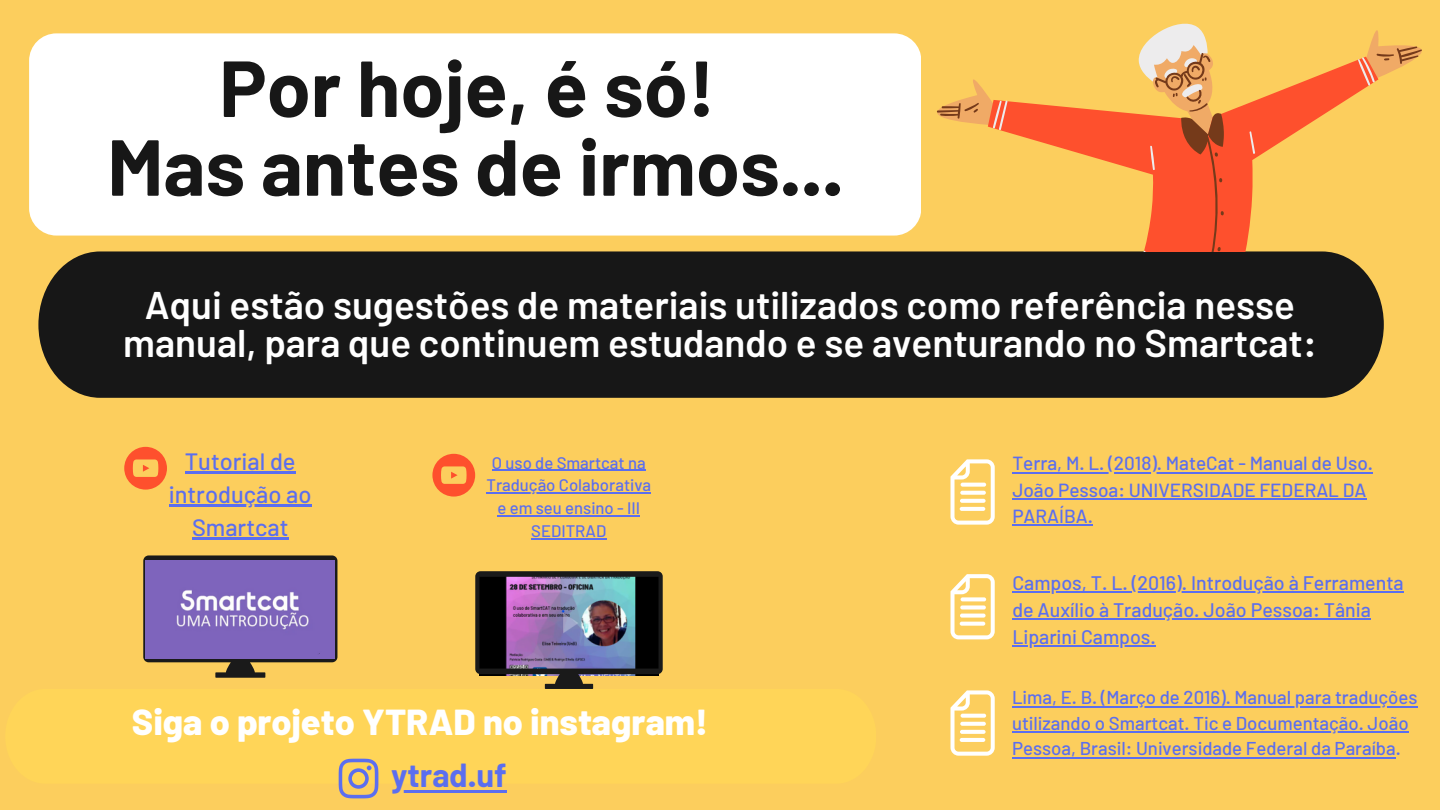
<style>
.page{position:relative;width:1440px;height:810px;background:#fcce5d}
.page>*{position:absolute;margin:0;border:0;box-sizing:border-box;transform-origin:0 0}
.t1{font:700 79.2px "Barlow";color:#171717}
.t2{font:600 38.5px/38.2px "Barlow";color:#fff;text-align:center}
.t3{font:800 36.1px "Barlow";color:#fff}
.t4{font:700 32.6px "Barlow";color:#5b6eef}
.t5{font:500 23.6px/32.9px "Barlow";color:#5b6eef;text-align:center}
.t6{font:500 19.6px/27px "Barlow";color:#5b6eef}
.t7{font:500 19px/26.2px "Barlow";color:#5b6eef}
.t8{font:500 18.6px/25.5px "Barlow";color:#5b6eef}
.t9{font:500 16.7px/22.9px "Barlow";color:#5b6eef;text-align:center}
</style>
<div class="page">
<div style="left:29px;top:33px;width:892px;height:203px;background:#fff;border-radius:27px"></div>
<div style="left:38px;top:251px;width:1346px;height:147px;background:#171717"></div>
<svg style="left:1144px;top:30px;width:267px;height:16px"></svg>
<svg style="left:937px;top:46px;width:485px;height:77px"></svg>
<svg style="left:971px;top:57px;width:404px;height:194px"></svg>
<svg style="left:143px;top:555px;width:194px;height:123px"></svg>
<img style="left:475px;top:571px;width:188px;height:118px">
<svg style="left:951px;top:459px;width:44px;height:66px"></svg>
<svg style="left:961px;top:483px;width:25px;height:4px"></svg>
<svg style="left:960px;top:491px;width:26px;height:4px"></svg>
<svg style="left:960px;top:499px;width:26px;height:4px"></svg>
<svg style="left:960px;top:507px;width:25px;height:4px"></svg>
<svg style="left:339px;top:759px;width:39px;height:39px"></svg>
<div style="left:146px;top:560px;width:189px;height:98px;background:#7e64bc"></div>
<img style="left:158px;top:563px;width:164px;height:92px;border-radius:8px">
<svg style="left:951px;top:574px;width:44px;height:65px"></svg>
<svg style="left:961px;top:597px;width:25px;height:4px"></svg>
<div style="left:960px;top:605px;width:26px;height:5px;background:#fff;border-radius:2px"></div>
<svg style="left:960px;top:614px;width:26px;height:4px"></svg>
<svg style="left:960px;top:622px;width:25px;height:4px"></svg>
<svg style="left:951px;top:690px;width:44px;height:66px"></svg>
<svg style="left:961px;top:714px;width:25px;height:4px"></svg>
<svg style="left:960px;top:722px;width:26px;height:4px"></svg>
<svg style="left:960px;top:730px;width:26px;height:4px"></svg>
<hr style="left:960px;top:738px;width:25px;height:4px;background:#fff;border-radius:2px">
<svg style="left:124px;top:447px;width:43px;height:43px"></svg>
<hr style="left:185px;top:472px;width:111px;height:2px;background:#5b6eef">
<hr style="left:169px;top:505px;width:142px;height:2px;background:#5b6eef">
<hr style="left:192px;top:537px;width:96px;height:3px;background:#5b6eef">
<hr style="left:492px;top:470px;width:154px;height:1px;background:#5b6eef">
<hr style="left:486px;top:492px;width:165px;height:2px;background:#5b6eef">
<hr style="left:497px;top:515px;width:143px;height:2px;background:#5b6eef">
<hr style="left:531px;top:538px;width:75px;height:2px;background:#5b6eef">
<hr style="left:1012px;top:472px;width:361px;height:1px;background:#5b6eef">
<hr style="left:1012px;top:498px;width:355px;height:2px;background:#5b6eef">
<hr style="left:1012px;top:524px;width:81px;height:2px;background:#5b6eef">
<hr style="left:1012px;top:591px;width:392px;height:2px;background:#5b6eef">
<hr style="left:1012px;top:618px;width:359px;height:2px;background:#5b6eef">
<hr style="left:1012px;top:645px;width:144px;height:2px;background:#5b6eef">
<hr style="left:1012px;top:706px;width:406px;height:1px;background:#5b6eef">
<hr style="left:1012px;top:731px;width:397px;height:2px;background:#5b6eef">
<hr style="left:1012px;top:757px;width:384px;height:1px;background:#5b6eef">
<hr style="left:391px;top:790px;width:116px;height:3px;background:#5b6eef">
<svg style="left:432px;top:454px;width:43px;height:43px"></svg>
<p class="t1" style="left:219px;top:38px;width:497px">Por hoje, é só!</p>
<p class="t1" style="left:107px;top:117px;width:738px">Mas antes de irmos...</p>
<p class="t2" style="left:123px;top:285px;width:1195px">Aqui estão sugestões de materiais utilizados como referência nesse manual, para que continuem estudando e se aventurando no Smartcat:</p>
<p class="t5" style="left:169px;top:444px;width:144px">Tutorial de introdução ao<br>Smartcat</p>
<p class="t9" style="left:486px;top:450px;width:166px">O uso de Smartcat na<br>Tradução Colaborativa e em seu ensino - III<br>SEDITRAD</p>
<p class="t7" style="left:1012px;top:450px;width:362px">Terra, M. L. (2018). MateCat - Manual de Uso.<br>João Pessoa: UNIVERSIDADE FEDERAL DA<br>PARAÍBA.</p>
<p class="t6" style="left:1012px;top:568px;width:393px">Campos, T. L. (2016). Introdução à Ferramenta de Auxílio à Tradução. João Pessoa: Tânia<br>Liparini Campos.</p>
<p class="t3" style="left:132px;top:698px;width:578px">Siga o projeto YTRAD no instagram!</p>
<p class="t4" style="left:391px;top:755px;width:117px">ytrad.uf</p>
<p class="t8" style="left:1012px;top:684px;width:407px">Lima, E. B. (Março de 2016). Manual para traduções utilizando o Smartcat. Tic e Documentação. João<br>Pessoa, Brasil: Universidade Federal da Paraíba.</p>
</div>
